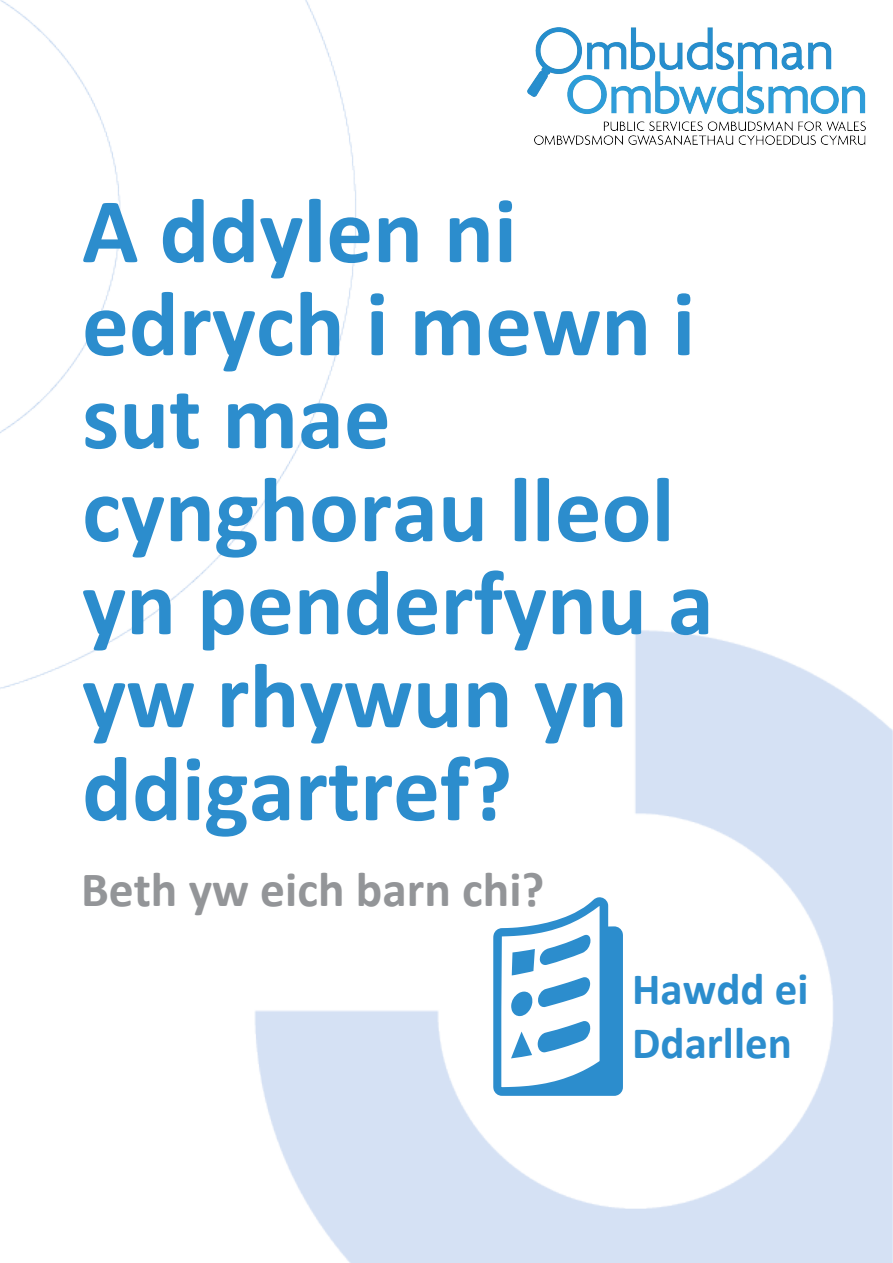
<style>
.page{position:relative;width:893px;height:1263px;background:#fff}
.page>*{position:absolute;margin:0;border:0;box-sizing:border-box;transform-origin:0 0}
.t1{font:700 93px/93px "Calibri";color:#2c8dcd}
.t2{font:700 49.5px "Calibri";color:#939598}
.t3{font:700 45px/54px "Calibri";color:#2c8dcd}
</style>
<div class="page">
<img style="left:0;top:0;width:893px;height:1263px">
<svg style="left:493px;top:897px;width:130px;height:199px"></svg>
<img style="left:528px;top:27px;width:338px;height:117px">
<p class="t1" style="left:82px;top:183px;width:633px">A ddylen ni edrych i mewn i sut mae cynghorau lleol yn penderfynu a yw rhywun yn ddigartref?</p>
<p class="t2" style="left:81px;top:854px;width:465px">Beth yw eich barn chi?</p>
<p class="t3" style="left:632px;top:961px;width:178px">Hawdd ei<br>Ddarllen</p>
</div>
